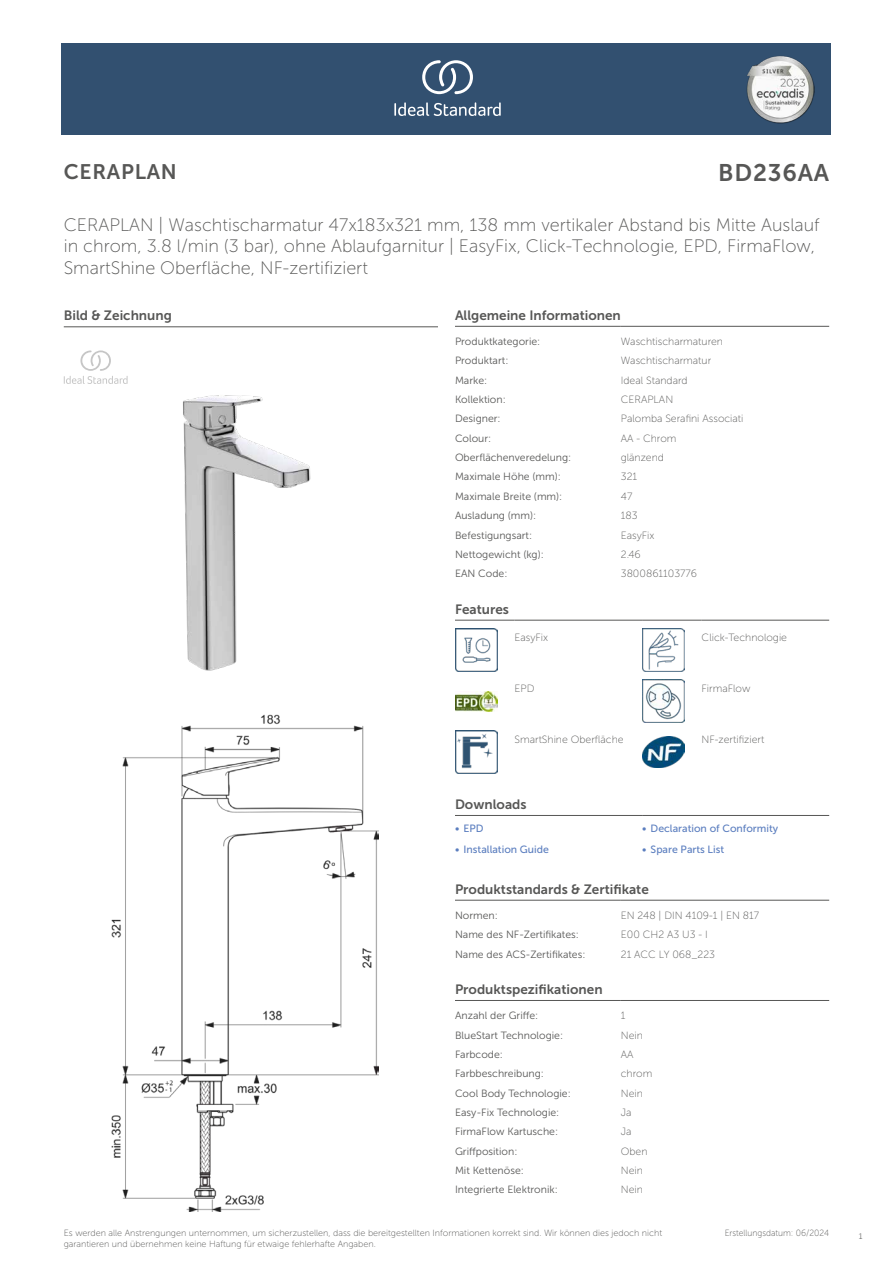
<style>
.page{position:relative;width:893px;height:1263px;background:#fff}
.page>*{position:absolute;margin:0;border:0;box-sizing:border-box;transform-origin:0 0}
.t1{font:24px "Museo Sans 700";letter-spacing:.035em;color:#575756}
.t2{font:21px "Museo Sans 700";letter-spacing:.035em;color:#575756}
.t3{font:18px/21.6px "Museo Sans 100";color:#575756}
.t4{font:13.5px "Museo Sans 700";color:#575756}
.t5{font:10.5px "Museo Sans 300";color:#575756}
.t6{font:10.5px "Museo Sans 100";color:#575756}
.t7{font:10.5px "Museo Sans 500";color:#5b7ebf}
.t8{font:9px/10.8px "Museo Sans 100";color:#575756}
.t9{font:9px "Museo Sans 100";color:#575756;scale:.95 1}
.t10{font:300 9px "Calibri";color:#575756;scale:.95 1}
</style>
<div class="page">
<div style="left:62px;top:43px;width:769px;height:91px;background:#325070"></div>
<hr style="left:455px;top:326px;width:166px;height:1px;background:#575756">
<hr style="left:621px;top:326px;width:208px;height:1px;background:#575756">
<hr style="left:455px;top:620px;width:59px;height:1px;background:#575756">
<hr style="left:514px;top:620px;width:128px;height:1px;background:#575756">
<hr style="left:642px;top:620px;width:60px;height:1px;background:#575756">
<hr style="left:702px;top:620px;width:127px;height:1px;background:#575756">
<img style="left:455px;top:629px;width:42px;height:42px">
<img style="left:642px;top:629px;width:43px;height:42px">
<img style="left:455px;top:691px;width:42px;height:20px">
<img style="left:642px;top:680px;width:43px;height:42px">
<img style="left:455px;top:731px;width:42px;height:42px">
<img style="left:642px;top:737px;width:43px;height:31px">
<hr style="left:455px;top:815px;width:187px;height:1px;background:#575756">
<hr style="left:642px;top:815px;width:187px;height:1px;background:#575756">
<hr style="left:455px;top:900px;width:166px;height:1px;background:#575756">
<hr style="left:621px;top:900px;width:208px;height:1px;background:#575756">
<hr style="left:455px;top:1000px;width:166px;height:1px;background:#575756">
<hr style="left:621px;top:1000px;width:208px;height:1px;background:#575756">
<img style="left:111px;top:714px;width:268px;height:497px">
<hr style="left:64px;top:327px;width:374px;height:1px;background:#575756">
<svg style="left:64px;top:350px;width:64px;height:34px"></svg>
<img style="left:183px;top:395px;width:128px;height:275px">
<svg style="left:394px;top:102px;width:107px;height:14px"></svg>
<svg style="left:422px;top:60px;width:51px;height:34px"></svg>
<img style="left:746px;top:56px;width:68px;height:67px">
<h2 class="t2" style="left:64px;top:160px;width:115px">CERAPLAN</h2>
<h1 class="t1" style="left:718px;top:160px;width:112px">BD236AA</h1>
<h3 class="t3" style="left:64px;top:214px;width:757px">CERAPLAN | Waschtischarmatur 47x183x321 mm, 138 mm vertikaler Abstand bis Mitte Auslauf in chrom, 3.8 l/min (3 bar), ohne Ablaufgarnitur | EasyFix, Click-Technologie, EPD, FirmaFlow,<br>SmartShine Oberfläche, NF-zertifiziert</h3>
<p class="t4" style="left:64px;top:308px;width:110px">Bild &amp; Zeichnung</p>
<p class="t4" style="left:455px;top:308px;width:167px">Allgemeine Informationen</p>
<p class="t5" style="left:455px;top:336px;width:87px">Produktkategorie:</p>
<p class="t6" style="left:621px;top:336px;width:104px">Waschtischarmaturen</p>
<p class="t5" style="left:455px;top:355px;width:55px">Produktart:</p>
<p class="t6" style="left:621px;top:355px;width:92px">Waschtischarmatur</p>
<p class="t5" style="left:455px;top:374px;width:34px">Marke:</p>
<p class="t6" style="left:621px;top:374px;width:68px">Ideal Standard</p>
<p class="t5" style="left:455px;top:394px;width:52px">Kollektion:</p>
<p class="t6" style="left:621px;top:394px;width:54px">CERAPLAN</p>
<p class="t5" style="left:455px;top:413px;width:47px">Designer:</p>
<p class="t6" style="left:621px;top:413px;width:124px">Palomba Serafini Associati</p>
<p class="t5" style="left:455px;top:432px;width:38px">Colour:</p>
<p class="t6" style="left:621px;top:433px;width:57px">AA - Chrom</p>
<p class="t5" style="left:455px;top:452px;width:118px">Oberflächenveredelung:</p>
<p class="t6" style="left:621px;top:452px;width:45px">glänzend</p>
<p class="t5" style="left:455px;top:471px;width:107px">Maximale Höhe (mm):</p>
<p class="t6" style="left:621px;top:471px;width:18px">321</p>
<p class="t5" style="left:455px;top:491px;width:109px">Maximale Breite (mm):</p>
<p class="t6" style="left:621px;top:491px;width:13px">47</p>
<p class="t5" style="left:455px;top:510px;width:83px">Ausladung (mm):</p>
<p class="t6" style="left:621px;top:510px;width:18px">183</p>
<p class="t5" style="left:455px;top:529px;width:79px">Befestigungsart:</p>
<p class="t6" style="left:621px;top:529px;width:35px">EasyFix</p>
<p class="t5" style="left:455px;top:549px;width:90px">Nettogewicht (kg):</p>
<p class="t6" style="left:621px;top:549px;width:22px">2.46</p>
<p class="t5" style="left:455px;top:568px;width:54px">EAN Code:</p>
<p class="t6" style="left:621px;top:568px;width:78px">3800861103776</p>
<p class="t4" style="left:455px;top:602px;width:55px">Features</p>
<p class="t6" style="left:514px;top:632px;width:35px">EasyFix</p>
<p class="t6" style="left:702px;top:632px;width:87px">Click-Technologie</p>
<p class="t6" style="left:514px;top:683px;width:21px">EPD</p>
<p class="t6" style="left:702px;top:683px;width:50px">FirmaFlow</p>
<p class="t6" style="left:514px;top:734px;width:111px">SmartShine Oberfläche</p>
<p class="t6" style="left:702px;top:734px;width:64px">NF-zertifiziert</p>
<p class="t4" style="left:455px;top:797px;width:73px">Downloads</p>
<p class="t7" style="left:455px;top:823px;width:30px">• EPD</p>
<p class="t7" style="left:642px;top:823px;width:138px">• Declaration of Conformity</p>
<p class="t7" style="left:455px;top:844px;width:95px">• Installation Guide</p>
<p class="t7" style="left:642px;top:844px;width:84px">• Spare Parts List</p>
<p class="t4" style="left:455px;top:882px;width:195px">Produktstandards &amp; Zertifikate</p>
<p class="t5" style="left:455px;top:910px;width:44px">Normen:</p>
<p class="t6" style="left:621px;top:910px;width:140px">EN 248 | DIN 4109-1 | EN 817</p>
<p class="t5" style="left:455px;top:929px;width:126px">Name des NF-Zertifikates:</p>
<p class="t6" style="left:621px;top:929px;width:89px">E00 CH2 A3 U3 - I</p>
<p class="t5" style="left:455px;top:948px;width:132px">Name des ACS-Zertifikates:</p>
<p class="t6" style="left:621px;top:948px;width:96px">21 ACC LY 068_223</p>
<p class="t4" style="left:455px;top:982px;width:149px">Produktspezifikationen</p>
<p class="t5" style="left:455px;top:1010px;width:85px">Anzahl der Griffe:</p>
<p class="t6" style="left:621px;top:1010px;width:6px">1</p>
<p class="t5" style="left:455px;top:1029px;width:110px">BlueStart Technologie:</p>
<p class="t6" style="left:621px;top:1029px;width:24px">Nein</p>
<p class="t5" style="left:455px;top:1048px;width:49px">Farbcode:</p>
<p class="t6" style="left:621px;top:1049px;width:14px">AA</p>
<p class="t5" style="left:455px;top:1068px;width:90px">Farbbeschreibung:</p>
<p class="t6" style="left:621px;top:1068px;width:33px">chrom</p>
<p class="t5" style="left:455px;top:1087px;width:117px">Cool Body Technologie:</p>
<p class="t6" style="left:621px;top:1087px;width:24px">Nein</p>
<p class="t5" style="left:455px;top:1107px;width:106px">Easy-Fix Technologie:</p>
<p class="t6" style="left:621px;top:1107px;width:12px">Ja</p>
<p class="t5" style="left:455px;top:1126px;width:105px">FirmaFlow Kartusche:</p>
<p class="t6" style="left:621px;top:1126px;width:12px">Ja</p>
<p class="t5" style="left:455px;top:1145px;width:64px">Griffposition:</p>
<p class="t6" style="left:621px;top:1145px;width:28px">Oben</p>
<p class="t5" style="left:455px;top:1165px;width:70px">Mit Kettenöse:</p>
<p class="t6" style="left:621px;top:1165px;width:24px">Nein</p>
<p class="t5" style="left:455px;top:1184px;width:104px">Integrierte Elektronik:</p>
<p class="t6" style="left:621px;top:1184px;width:24px">Nein</p>
<p class="t8" style="left:64px;top:1227px;width:600px">Es werden alle Anstrengungen unternommen, um sicherzustellen, dass die bereitgestellten Informationen korrekt sind. Wir können dies jedoch nicht garantieren und übernehmen keine Haftung für etwaige fehlerhafte Angaben.</p>
<p class="t9" style="left:725px;top:1228px;width:111px">Erstellungsdatum: 06/2024</p>
<p class="t10" style="left:858px;top:1230px;width:6px">1</p>
</div>
